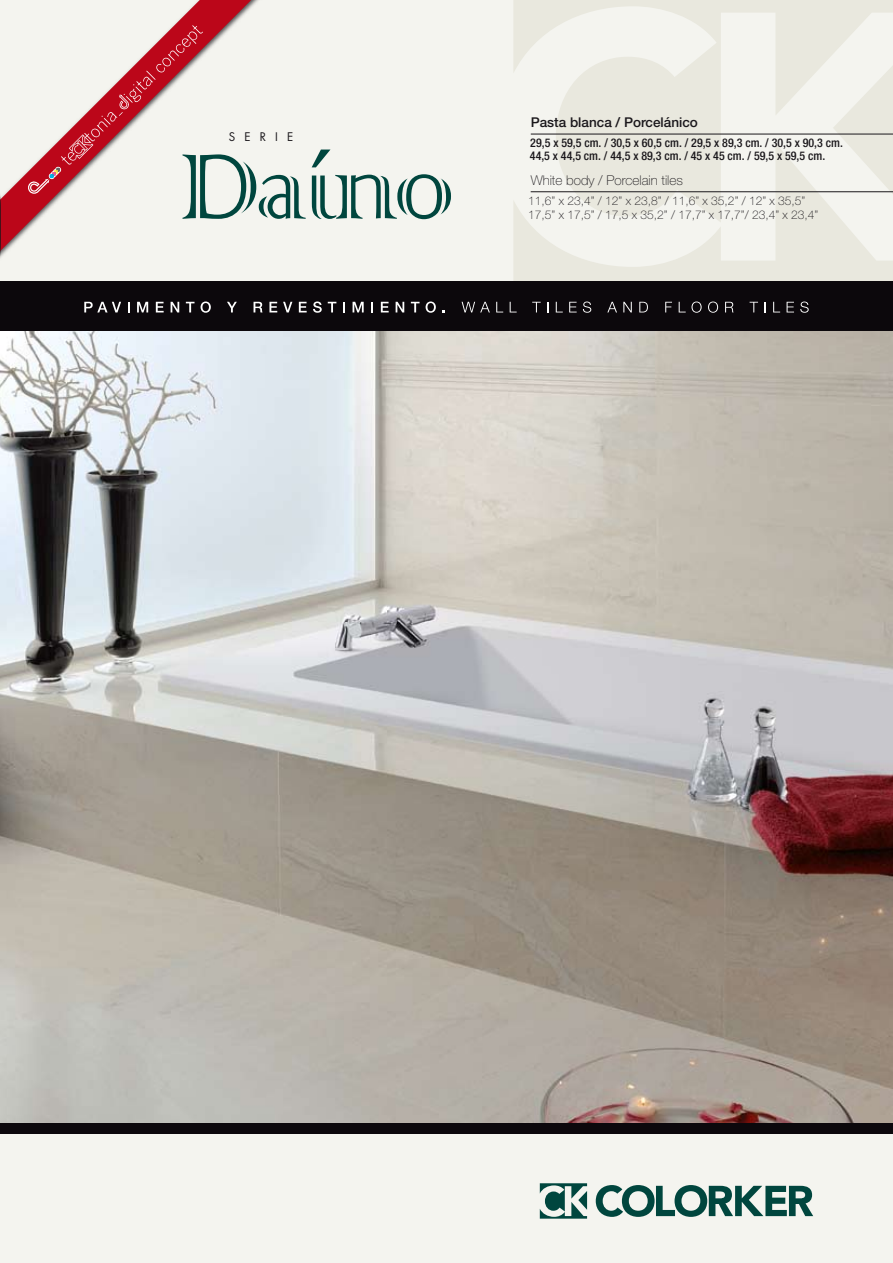
<style>
.page{position:relative;width:893px;height:1263px;background:#f4f4ef}
.page>*{position:absolute;margin:0;border:0;box-sizing:border-box;transform-origin:0 0}
.t1{font:122.4px "Colonna";letter-spacing:-.04em;color:#00463e}
.t2{font:100 13.5px "Helvetica Neue";color:#1a171b}
.t3{font:500 13.5px "Helvetica Neue";color:#1a171b}
.t4{font:500 condensed 12px/13.5px "Helvetica Neue";color:#1a171b}
.t5{font:100 12px/13.5px "Helvetica Neue";color:#1a171b}
.t6{font:11.55px "Futura";letter-spacing:.795em;color:#1a171b}
</style>
<div class="page">
<img style="left:0;top:331px;width:893px;height:793px">
<svg style="left:513px;top:0;width:380px;height:282px;fill:#ecebe2"></svg>
<hr style="left:531px;top:134px;width:362px;height:1px;background:#1a171b">
<hr style="left:531px;top:191px;width:362px;height:1px;background:#1a171b">
<svg style="left:596px;top:1185px;width:217px;height:32px"></svg>
<svg style="left:540px;top:1183px;width:47px;height:35px"></svg>
<div style="left:0;top:1124px;width:893px;height:10px;background:#0c080c"></div>
<div style="left:0;top:282px;width:893px;height:49px;background:#0c080c"></div>
<svg style="left:84px;top:302px;width:37px;height:10px"></svg>
<svg style="left:137px;top:302px;width:11px;height:10px"></svg>
<svg style="left:156px;top:302px;width:8px;height:10px"></svg>
<svg style="left:171px;top:302px;width:8px;height:10px"></svg>
<svg style="left:186px;top:302px;width:9px;height:10px"></svg>
<svg style="left:201px;top:301px;width:10px;height:12px"></svg>
<svg style="left:227px;top:302px;width:10px;height:10px"></svg>
<svg style="left:254px;top:302px;width:9px;height:10px"></svg>
<svg style="left:269px;top:302px;width:8px;height:10px"></svg>
<svg style="left:283px;top:302px;width:9px;height:10px"></svg>
<svg style="left:299px;top:302px;width:8px;height:10px"></svg>
<svg style="left:313px;top:301px;width:9px;height:12px"></svg>
<svg style="left:328px;top:302px;width:8px;height:10px"></svg>
<svg style="left:343px;top:302px;width:2px;height:10px"></svg>
<svg style="left:353px;top:302px;width:11px;height:10px"></svg>
<svg style="left:371px;top:302px;width:2px;height:10px"></svg>
<svg style="left:381px;top:302px;width:8px;height:10px"></svg>
<svg style="left:396px;top:302px;width:8px;height:10px"></svg>
<svg style="left:411px;top:302px;width:8px;height:10px"></svg>
<svg style="left:426px;top:301px;width:10px;height:12px"></svg>
<svg style="left:462px;top:302px;width:28px;height:10px"></svg>
<svg style="left:496px;top:302px;width:7px;height:10px"></svg>
<svg style="left:510px;top:302px;width:7px;height:10px"></svg>
<svg style="left:532px;top:302px;width:9px;height:10px"></svg>
<svg style="left:556px;top:302px;width:7px;height:10px"></svg>
<svg style="left:569px;top:302px;width:8px;height:10px"></svg>
<svg style="left:583px;top:302px;width:8px;height:11px"></svg>
<svg style="left:607px;top:302px;width:10px;height:10px"></svg>
<svg style="left:623px;top:302px;width:9px;height:10px"></svg>
<svg style="left:639px;top:302px;width:9px;height:10px"></svg>
<svg style="left:665px;top:302px;width:7px;height:10px"></svg>
<svg style="left:679px;top:302px;width:23px;height:11px"></svg>
<svg style="left:708px;top:302px;width:10px;height:11px"></svg>
<svg style="left:725px;top:302px;width:8px;height:10px"></svg>
<svg style="left:750px;top:302px;width:8px;height:10px"></svg>
<svg style="left:773px;top:302px;width:7px;height:10px"></svg>
<svg style="left:787px;top:302px;width:7px;height:10px"></svg>
<svg style="left:800px;top:302px;width:9px;height:11px"></svg>
<svg style="left:1px;top:0;width:250px;height:251px"></svg>
<svg style="left:27px;top:25px;width:176px;height:169px"></svg>
<hr style="left:0;top:0;width:1px;height:278px;background:#1a171b;opacity:.75">
<p class="t6" style="left:229px;top:129px;width:66px">SERIE</p>
<h1 class="t1" style="left:179px;top:106px;width:277px">Daíno</h1>
<p class="t3" style="left:531px;top:114px;width:169px">Pasta blanca / Porcelánico</p>
<p class="t4" style="left:530px;top:136px;width:314px">29,5 x 59,5 cm. / 30,5 x 60,5 cm. / 29,5 x 89,3 cm. / 30,5 x 90,3 cm.<br>44,5 x 44,5 cm. / 44,5 x 89,3 cm. / 45 x 45 cm. / 59,5 x 59,5 cm.</p>
<p class="t2" style="left:531px;top:173px;width:154px">White body / Porcelain tiles</p>
<p class="t5" style="left:528px;top:194px;width:291px">11,6” x 23,4” / 12” x 23,8” / 11,6” x 35,2” / 12” x 35,5”<br>17,5” x 17,5” / 17,5 x 35,2” / 17,7” x 17,7”/ 23,4” x 23,4”</p>
</div>
